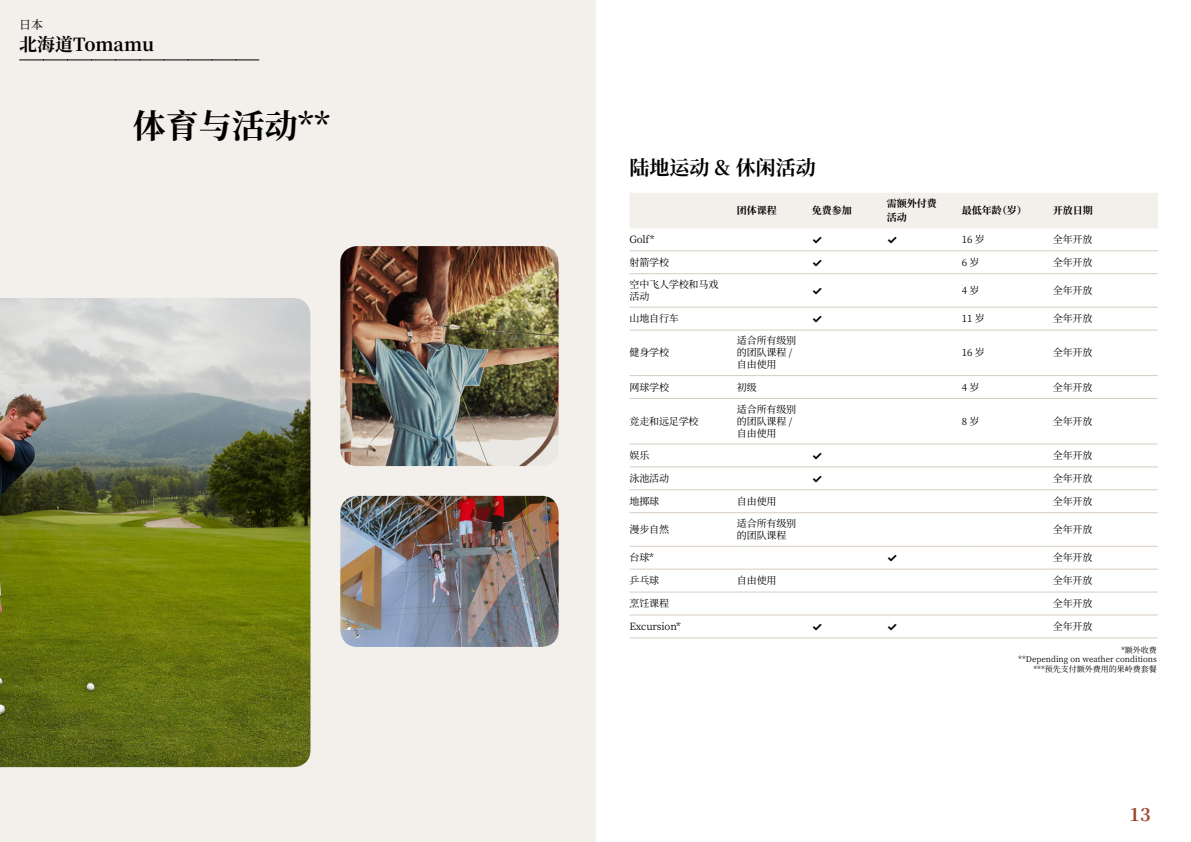
<style>
.page{position:relative;width:1191px;height:842px;background:#fff}
.page>*{position:absolute;margin:0;border:0;box-sizing:border-box;transform-origin:0 0}
.t1{font:700 33px "Noto Serif SC";color:#000}
.t2{font:700 20px "Noto Serif SC";color:#000}
.t3{font:700 18px "Noto Serif SC";color:#000}
.t4{font:700 18px "Noto Serif SC";color:#9d432c}
.t5{font:700 12px "Inter";color:#000}
.t6{font:12px "Noto Serif SC";color:#000}
.t7{font:10px/12px "Noto Serif SC";letter-spacing:-.015em;color:#000}
.t8{font:700 10px/14px "Noto Serif SC";color:#000}
.t9{font:8px/9.6px "Noto Serif SC";color:#000;text-align:right}
</style>
<div class="page">
<div style="left:0;top:0;width:595px;height:842px;background:#f3f0ec"></div>
<img style="left:340px;top:246px;width:218px;height:220px">
<img style="left:0;top:298px;width:310px;height:469px">
<img style="left:340px;top:496px;width:218px;height:151px">
<svg style="left:20px;top:60px;width:239px;height:1px"></svg>
<div style="left:630px;top:193px;width:527px;height:35px;background:#f3f0ec"></div>
<hr style="left:629px;top:250px;width:108px;height:1px;background:#d7cdc1">
<hr style="left:737px;top:250px;width:75px;height:1px;background:#d7cdc1">
<hr style="left:812px;top:250px;width:75px;height:1px;background:#d7cdc1">
<hr style="left:887px;top:250px;width:75px;height:1px;background:#d7cdc1">
<hr style="left:962px;top:250px;width:91px;height:1px;background:#d7cdc1">
<hr style="left:1053px;top:250px;width:104px;height:1px;background:#d7cdc1">
<hr style="left:629px;top:273px;width:108px;height:1px;background:#d7cdc1">
<hr style="left:737px;top:273px;width:75px;height:1px;background:#d7cdc1">
<hr style="left:812px;top:273px;width:75px;height:1px;background:#d7cdc1">
<hr style="left:887px;top:273px;width:75px;height:1px;background:#d7cdc1">
<hr style="left:962px;top:273px;width:91px;height:1px;background:#d7cdc1">
<hr style="left:1053px;top:273px;width:104px;height:1px;background:#d7cdc1">
<hr style="left:629px;top:307px;width:108px;height:1px;background:#d7cdc1">
<hr style="left:737px;top:307px;width:75px;height:1px;background:#d7cdc1">
<hr style="left:812px;top:307px;width:75px;height:1px;background:#d7cdc1">
<hr style="left:887px;top:307px;width:75px;height:1px;background:#d7cdc1">
<hr style="left:962px;top:307px;width:91px;height:1px;background:#d7cdc1">
<hr style="left:1053px;top:307px;width:104px;height:1px;background:#d7cdc1">
<hr style="left:629px;top:330px;width:108px;height:1px;background:#d7cdc1">
<hr style="left:737px;top:330px;width:75px;height:1px;background:#d7cdc1">
<hr style="left:812px;top:330px;width:75px;height:1px;background:#d7cdc1">
<hr style="left:887px;top:330px;width:75px;height:1px;background:#d7cdc1">
<hr style="left:962px;top:330px;width:91px;height:1px;background:#d7cdc1">
<hr style="left:1053px;top:330px;width:104px;height:1px;background:#d7cdc1">
<hr style="left:629px;top:375px;width:108px;height:1px;background:#d7cdc1">
<hr style="left:737px;top:375px;width:75px;height:1px;background:#d7cdc1">
<hr style="left:812px;top:375px;width:75px;height:1px;background:#d7cdc1">
<hr style="left:887px;top:375px;width:75px;height:1px;background:#d7cdc1">
<hr style="left:962px;top:375px;width:91px;height:1px;background:#d7cdc1">
<hr style="left:1053px;top:375px;width:104px;height:1px;background:#d7cdc1">
<hr style="left:629px;top:398px;width:108px;height:1px;background:#d7cdc1">
<hr style="left:737px;top:398px;width:75px;height:1px;background:#d7cdc1">
<hr style="left:812px;top:398px;width:75px;height:1px;background:#d7cdc1">
<hr style="left:887px;top:398px;width:75px;height:1px;background:#d7cdc1">
<hr style="left:962px;top:398px;width:91px;height:1px;background:#d7cdc1">
<hr style="left:1053px;top:398px;width:104px;height:1px;background:#d7cdc1">
<hr style="left:629px;top:443px;width:108px;height:1px;background:#d7cdc1">
<hr style="left:737px;top:443px;width:75px;height:1px;background:#d7cdc1">
<hr style="left:812px;top:443px;width:75px;height:1px;background:#d7cdc1">
<hr style="left:887px;top:443px;width:75px;height:1px;background:#d7cdc1">
<hr style="left:962px;top:443px;width:91px;height:1px;background:#d7cdc1">
<hr style="left:1053px;top:443px;width:104px;height:1px;background:#d7cdc1">
<hr style="left:629px;top:466px;width:108px;height:1px;background:#d7cdc1">
<hr style="left:737px;top:466px;width:75px;height:1px;background:#d7cdc1">
<hr style="left:812px;top:466px;width:75px;height:1px;background:#d7cdc1">
<hr style="left:887px;top:466px;width:75px;height:1px;background:#d7cdc1">
<hr style="left:962px;top:466px;width:91px;height:1px;background:#d7cdc1">
<hr style="left:1053px;top:466px;width:104px;height:1px;background:#d7cdc1">
<hr style="left:629px;top:489px;width:108px;height:1px;background:#d7cdc1">
<hr style="left:737px;top:489px;width:75px;height:1px;background:#d7cdc1">
<hr style="left:812px;top:489px;width:75px;height:1px;background:#d7cdc1">
<hr style="left:887px;top:489px;width:75px;height:1px;background:#d7cdc1">
<hr style="left:962px;top:489px;width:91px;height:1px;background:#d7cdc1">
<hr style="left:1053px;top:489px;width:104px;height:1px;background:#d7cdc1">
<hr style="left:629px;top:512px;width:108px;height:1px;background:#d7cdc1">
<hr style="left:737px;top:512px;width:75px;height:1px;background:#d7cdc1">
<hr style="left:812px;top:512px;width:75px;height:1px;background:#d7cdc1">
<hr style="left:887px;top:512px;width:75px;height:1px;background:#d7cdc1">
<hr style="left:962px;top:512px;width:91px;height:1px;background:#d7cdc1">
<hr style="left:1053px;top:512px;width:104px;height:1px;background:#d7cdc1">
<hr style="left:629px;top:546px;width:108px;height:1px;background:#d7cdc1">
<hr style="left:737px;top:546px;width:75px;height:1px;background:#d7cdc1">
<hr style="left:812px;top:546px;width:75px;height:1px;background:#d7cdc1">
<hr style="left:887px;top:546px;width:75px;height:1px;background:#d7cdc1">
<hr style="left:962px;top:546px;width:91px;height:1px;background:#d7cdc1">
<hr style="left:1053px;top:546px;width:104px;height:1px;background:#d7cdc1">
<hr style="left:629px;top:569px;width:108px;height:1px;background:#d7cdc1">
<hr style="left:737px;top:569px;width:75px;height:1px;background:#d7cdc1">
<hr style="left:812px;top:569px;width:75px;height:1px;background:#d7cdc1">
<hr style="left:887px;top:569px;width:75px;height:1px;background:#d7cdc1">
<hr style="left:962px;top:569px;width:91px;height:1px;background:#d7cdc1">
<hr style="left:1053px;top:569px;width:104px;height:1px;background:#d7cdc1">
<hr style="left:629px;top:591px;width:108px;height:1px;background:#d7cdc1">
<hr style="left:737px;top:591px;width:75px;height:1px;background:#d7cdc1">
<hr style="left:812px;top:591px;width:75px;height:1px;background:#d7cdc1">
<hr style="left:887px;top:591px;width:75px;height:1px;background:#d7cdc1">
<hr style="left:962px;top:591px;width:91px;height:1px;background:#d7cdc1">
<hr style="left:1053px;top:591px;width:104px;height:1px;background:#d7cdc1">
<hr style="left:629px;top:614px;width:108px;height:1px;background:#d7cdc1">
<hr style="left:737px;top:614px;width:75px;height:1px;background:#d7cdc1">
<hr style="left:812px;top:614px;width:75px;height:1px;background:#d7cdc1">
<hr style="left:887px;top:614px;width:75px;height:1px;background:#d7cdc1">
<hr style="left:962px;top:614px;width:91px;height:1px;background:#d7cdc1">
<hr style="left:1053px;top:614px;width:104px;height:1px;background:#d7cdc1">
<hr style="left:629px;top:637px;width:108px;height:1px;background:#d7cdc1">
<hr style="left:737px;top:637px;width:75px;height:1px;background:#d7cdc1">
<hr style="left:812px;top:637px;width:75px;height:1px;background:#d7cdc1">
<hr style="left:887px;top:637px;width:75px;height:1px;background:#d7cdc1">
<hr style="left:962px;top:637px;width:91px;height:1px;background:#d7cdc1">
<hr style="left:1053px;top:637px;width:104px;height:1px;background:#d7cdc1">
<p class="t6" style="left:19px;top:17px;width:25px">日本</p>
<h3 class="t3" style="left:19px;top:34px;width:136px">北海道Tomamu</h3>
<h1 class="t1" style="left:133px;top:107px;width:199px">体育与活动**</h1>
<h2 class="t2" style="left:629px;top:156px;width:188px">陆地运动 &amp; 休闲活动</h2>
<p class="t8" style="left:737px;top:204px;width:41px">团体课程</p>
<p class="t8" style="left:812px;top:204px;width:41px">免费参加</p>
<p class="t8" style="left:887px;top:197px;width:51px">需额外付费活动</p>
<p class="t8" style="left:962px;top:204px;width:66px">最低年龄（岁）</p>
<p class="t8" style="left:1053px;top:204px;width:41px">开放日期</p>
<p class="t7" style="left:629px;top:234px;width:27px">Golf*</p>
<p class="t5" style="left:812px;top:231px;width:12px">✓</p>
<p class="t5" style="left:887px;top:231px;width:12px">✓</p>
<p class="t7" style="left:962px;top:234px;width:24px">16 岁</p>
<p class="t7" style="left:1053px;top:234px;width:41px">全年开放</p>
<p class="t7" style="left:629px;top:256px;width:41px">射箭学校</p>
<p class="t5" style="left:812px;top:254px;width:12px">✓</p>
<p class="t7" style="left:962px;top:256px;width:19px">6 岁</p>
<p class="t7" style="left:1053px;top:256px;width:41px">全年开放</p>
<p class="t7" style="left:629px;top:279px;width:90px">空中飞人学校和马戏活动</p>
<p class="t5" style="left:812px;top:282px;width:12px">✓</p>
<p class="t7" style="left:962px;top:285px;width:19px">4 岁</p>
<p class="t7" style="left:1053px;top:285px;width:41px">全年开放</p>
<p class="t7" style="left:629px;top:313px;width:51px">山地自行车</p>
<p class="t5" style="left:812px;top:310px;width:12px">✓</p>
<p class="t7" style="left:962px;top:313px;width:24px">11 岁</p>
<p class="t7" style="left:1053px;top:313px;width:41px">全年开放</p>
<p class="t7" style="left:629px;top:347px;width:41px">健身学校</p>
<p class="t7" style="left:737px;top:335px;width:61px">适合所有级别的团队课程 /自由使用</p>
<p class="t7" style="left:962px;top:347px;width:24px">16 岁</p>
<p class="t7" style="left:1053px;top:347px;width:41px">全年开放</p>
<p class="t7" style="left:629px;top:381px;width:41px">网球学校</p>
<p class="t7" style="left:737px;top:381px;width:21px">初级</p>
<p class="t7" style="left:962px;top:381px;width:19px">4 岁</p>
<p class="t7" style="left:1053px;top:381px;width:41px">全年开放</p>
<p class="t7" style="left:629px;top:415px;width:71px">竞走和远足学校</p>
<p class="t7" style="left:737px;top:403px;width:61px">适合所有级别的团队课程 /自由使用</p>
<p class="t7" style="left:962px;top:415px;width:19px">8 岁</p>
<p class="t7" style="left:1053px;top:415px;width:41px">全年开放</p>
<p class="t7" style="left:629px;top:450px;width:21px">娱乐</p>
<p class="t5" style="left:812px;top:447px;width:12px">✓</p>
<p class="t7" style="left:1053px;top:450px;width:41px">全年开放</p>
<p class="t7" style="left:629px;top:472px;width:41px">泳池活动</p>
<p class="t5" style="left:812px;top:470px;width:12px">✓</p>
<p class="t7" style="left:1053px;top:473px;width:41px">全年开放</p>
<p class="t7" style="left:629px;top:495px;width:31px">地掷球</p>
<p class="t7" style="left:737px;top:495px;width:41px">自由使用</p>
<p class="t7" style="left:1053px;top:495px;width:41px">全年开放</p>
<p class="t7" style="left:629px;top:524px;width:41px">漫步自然</p>
<p class="t7" style="left:737px;top:518px;width:61px">适合所有级别的团队课程</p>
<p class="t7" style="left:1053px;top:524px;width:41px">全年开放</p>
<p class="t7" style="left:629px;top:552px;width:26px">台球*</p>
<p class="t5" style="left:887px;top:549px;width:12px">✓</p>
<p class="t7" style="left:1053px;top:552px;width:41px">全年开放</p>
<p class="t7" style="left:629px;top:575px;width:31px">乒乓球</p>
<p class="t7" style="left:737px;top:575px;width:41px">自由使用</p>
<p class="t7" style="left:1053px;top:575px;width:41px">全年开放</p>
<p class="t7" style="left:629px;top:598px;width:41px">烹饪课程</p>
<p class="t7" style="left:1053px;top:598px;width:41px">全年开放</p>
<p class="t7" style="left:629px;top:621px;width:53px">Excursion*</p>
<p class="t5" style="left:812px;top:618px;width:12px">✓</p>
<p class="t5" style="left:887px;top:618px;width:12px">✓</p>
<p class="t7" style="left:1053px;top:621px;width:41px">全年开放</p>
<p class="t9" style="left:1018px;top:645px;width:140px">*额外收费<br>**Depending on weather conditions ***预先支付额外费用的果岭费套餐</p>
<h3 class="t4" style="left:1129px;top:804px;width:23px">13</h3>
</div>
